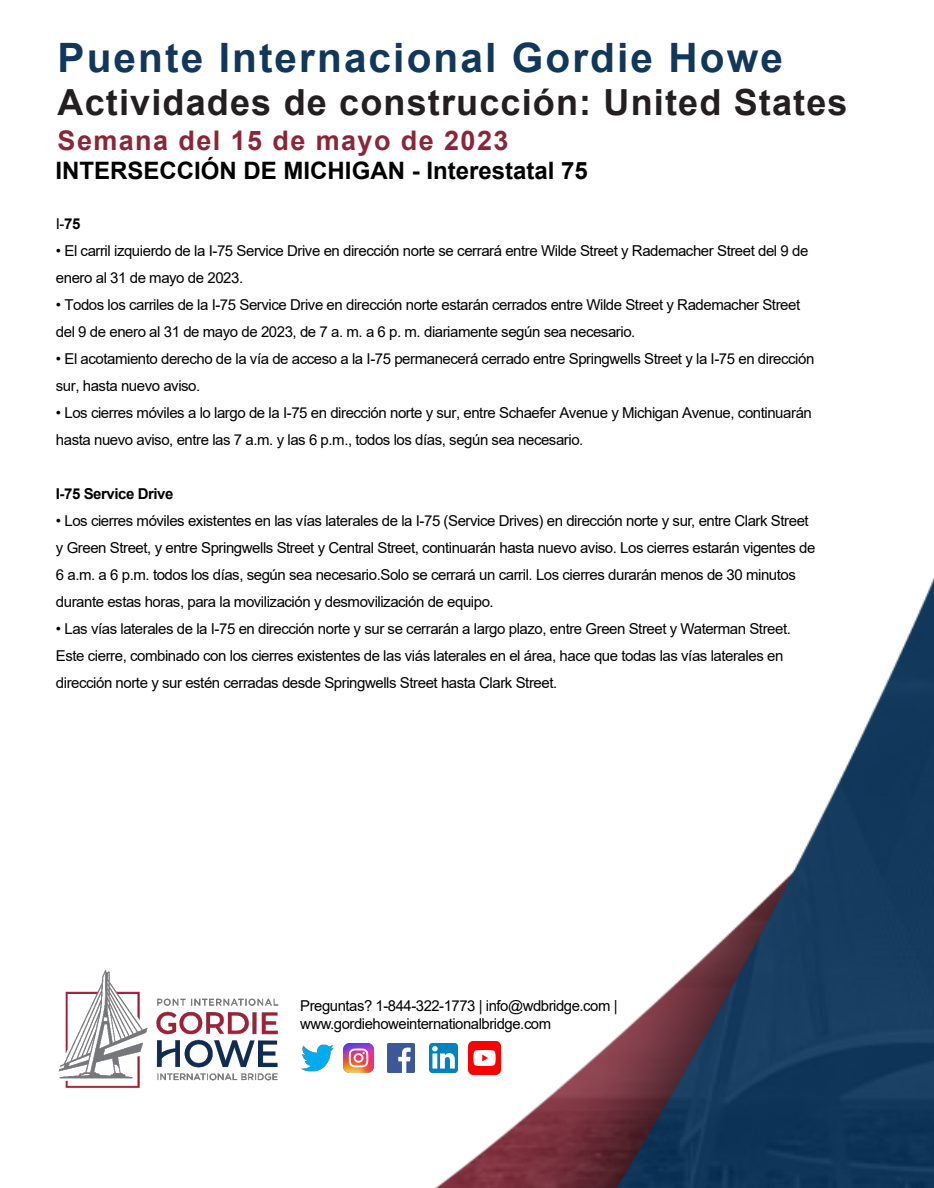
<style>
.page{position:relative;width:934px;height:1188px;background:#fff}
.page>*{position:absolute;margin:0;border:0;box-sizing:border-box;transform-origin:0 0}
.t1{font:700 40.5px "Arial";letter-spacing:.05em;color:#11375a}
.t2{font:700 36px "Arial";letter-spacing:.03em;color:#231f20}
.t3{font:700 27px "Arial";letter-spacing:.05em;color:#8b2638}
.t4{font:700 24px "Arial";color:#000}
.t5{font:15px/27px "Arial";letter-spacing:-.03em;color:#000}
.t6{font:700 15px "Arial";letter-spacing:-.03em;color:#000}
.s1{font-weight:700}
</style>
<div class="page">
<img style="left:373px;top:579px;width:560px;height:609px">
<img style="left:301px;top:1044px;width:33px;height:28px">
<img style="left:387px;top:1044px;width:28px;height:28px">
<img style="left:429px;top:1044px;width:28px;height:28px">
<img style="left:468px;top:1042px;width:32px;height:32px">
<img style="left:343px;top:1043px;width:30px;height:30px">
<img style="left:58px;top:969px;width:221px;height:119px">
<h1 class="t1" style="left:58px;top:29px;width:726px">Puente Internacional Gordie Howe</h1>
<h2 class="t2" style="left:58px;top:77px;width:791px">Actividades de construcción: United States</h2>
<h3 class="t3" style="left:58px;top:122px;width:452px">Semana del 15 de mayo de 2023</h3>
<h3 class="t4" style="left:55px;top:154px;width:534px">INTERSECCIÓN DE MICHIGAN - Interestatal 75</h3>
<p class="t5" style="left:56px;top:210px;width:26px">I-<span class="s1">75</span></p>
<p class="t5" style="left:56px;top:237px;width:753px">• El carril izquierdo de la I-75 Service Drive en dirección norte se cerrará entre Wilde Street y Rademacher Street del 9 de enero al 31 de mayo de 2023.</p>
<p class="t5" style="left:56px;top:291px;width:745px">• Todos los carriles de la I-75 Service Drive en dirección norte estarán cerrados entre Wilde Street y Rademacher Street del 9 de enero al 31 de mayo de 2023, de 7 a. m. a 6 p. m. diariamente según sea necesario.</p>
<p class="t5" style="left:56px;top:345px;width:759px">• El acotamiento derecho de la vía de acceso a la I-75 permanecerá cerrado entre Springwells Street y la I-75 en dirección sur, hasta nuevo aviso.</p>
<p class="t5" style="left:56px;top:399px;width:757px">• Los cierres móviles a lo largo de la I-75 en dirección norte y sur, entre Schaefer Avenue y Michigan Avenue, continuarán hasta nuevo aviso, entre las 7 a.m. y las 6 p.m., todos los días, según sea necesario.</p>
<p class="t6" style="left:56px;top:483px;width:119px">I-75 Service Drive</p>
<p class="t5" style="left:56px;top:507px;width:760px">• Los cierres móviles existentes en las vías laterales de la I-75 (Service Drives) en dirección norte y sur, entre Clark Street y Green Street, y entre Springwells Street y Central Street, continuarán hasta nuevo aviso. Los cierres estarán vigentes de 6 a.m. a 6 p.m. todos los días, según sea necesario.Solo se cerrará un carril. Los cierres durarán menos de 30 minutos durante estas horas, para la movilización y desmovilización de equipo.</p>
<p class="t5" style="left:56px;top:615px;width:736px">• Las vías laterales de la I-75 en dirección norte y sur se cerrarán a largo plazo, entre Green Street y Waterman Street.<br>Este cierre, combinado con los cierres existentes de las viás laterales en el área, hace que todas las vías laterales en dirección norte y sur estén cerradas desde Springwells Street hasta Clark Street.</p>
<p class="t5" style="left:300px;top:997px;width:319px;line-height:18px">Preguntas? 1-844-322-1773 | info@wdbridge.com | www.gordiehoweinternationalbridge.com</p>
</div>
